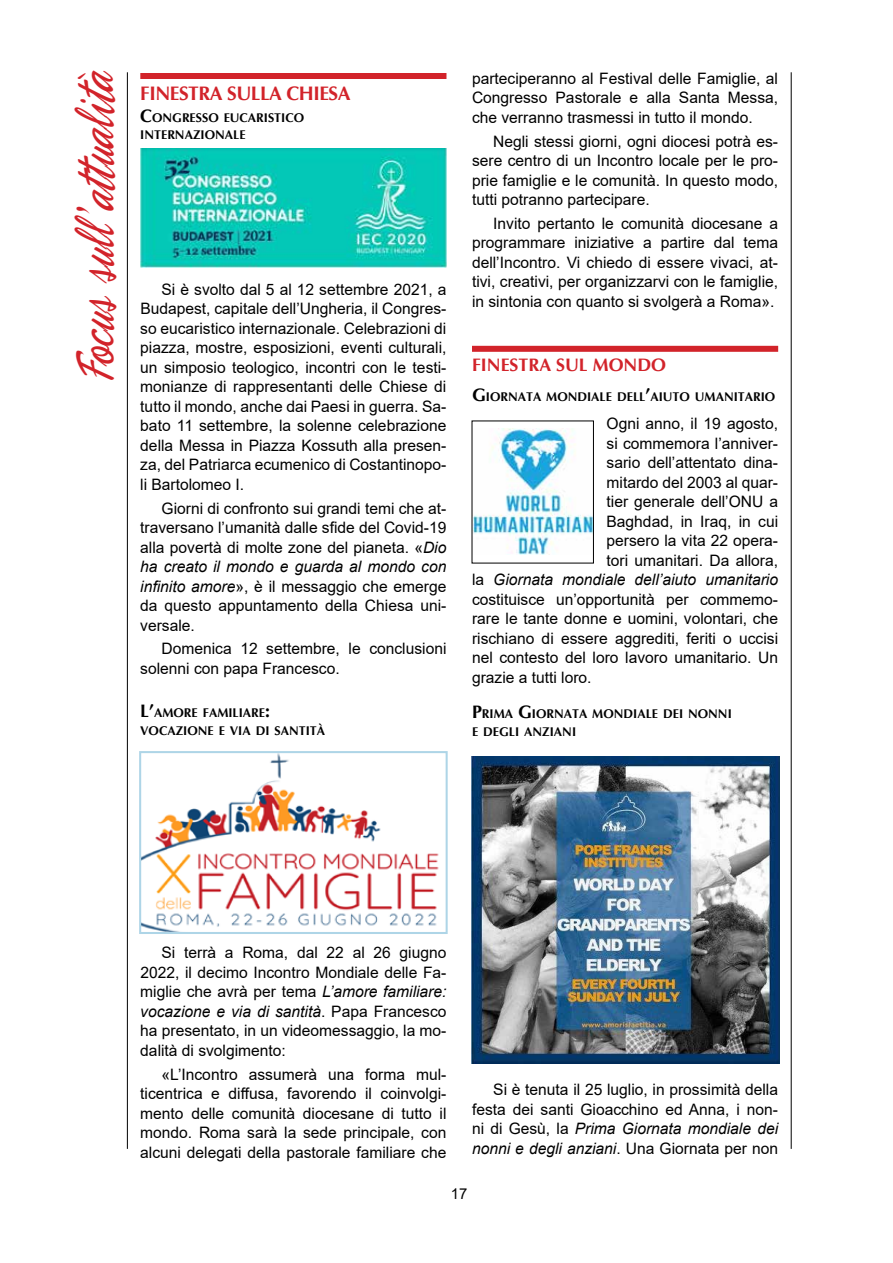
<style>
.page{position:relative;width:893px;height:1263px;background:#fff}
.page>*{position:absolute;margin:0;border:0;box-sizing:border-box;transform-origin:0 0}
.t1{font:57px "Phoenix Script FLF";color:#d2232a;scale:.7 1}
.t2{font:700 19.5px "Optima";letter-spacing:-.025em;color:#d2232a}
.t3{font:700 18px "Optima";color:#d2232a}
.t4{font:15.75px/19.5px "Arial";color:#000;text-align:justify}
.t5{font:italic 15.75px "Arial";color:#000}
.t6{font:15px "Arial";color:#000}
.t7{font:700 12.6px/18px "Optima";color:#000}
.s1{font-size:18px}
.s2{font-style:italic}
.s3{font-style:normal}
</style>
<div class="page">
<hr style="left:791px;top:72px;width:1px;height:1077px;background:#000">
<hr style="left:127px;top:72px;width:1px;height:1077px;background:#000">
<div style="left:140px;top:73px;width:306px;height:6px;background:#d2232a"></div>
<div style="left:472px;top:346px;width:306px;height:6px;background:#d2232a"></div>
<img style="left:140px;top:149px;width:306px;height:119px">
<img style="left:142px;top:754px;width:297px;height:177px">
<div style="left:139px;top:751px;width:309px;height:183px;border:2px solid #aed5e7"></div>
<img style="left:474px;top:428px;width:118px;height:127px">
<img style="left:472px;top:757px;width:307px;height:307px">
<h1 class="t1" style="left:66px;top:383px;width:450px;rotate:-90deg">Focus sull’attualità</h1>
<p class="t2" style="left:140px;top:81px;width:61px">FINE STRA</p>
<p class="t2" style="left:227px;top:81px;width:125px">SULLA CHIE SA</p>
<p class="t7" style="left:140px;top:109px;width:165px;line-height:17.2px"><span class="s1">C</span>ONGRESSO EUCARISTICO<br>INTERNAZIONALE</p>
<p class="t4" style="left:140px;top:279px;width:308px;text-indent:21px">Si è svolto dal 5 al 12 settembre 2021, a Budapest, capitale dell’Ungheria, il Congres&shy;so eucaristico internazionale. Celebrazioni di piazza, mostre, esposizioni, eventi culturali, un simposio teologico, incontri con le testi&shy;monianze di rappresentanti delle Chiese di tutto il mondo, anche dai Paesi in guerra. Sa&shy;bato 11 settembre, la solenne celebrazione della Messa in Piazza Kossuth alla presen&shy;za, del Patriarca ecumenico di Costantinopo&shy;li Bartolomeo I.</p>
<p class="t4" style="left:140px;top:498px;width:308px;text-indent:21px">Giorni di confronto sui grandi temi che at&shy;traversano l’umanità dalle sfide del Covid-19 alla povertà di molte zone del pianeta. «<span class="s2">Dio ha creato il mondo e guarda al mondo con infinito amore</span>», è il messaggio che emerge da questo appuntamento della Chiesa uni&shy;versale.</p>
<p class="t4" style="left:140px;top:639px;width:308px;text-indent:21px">Domenica 12 settembre, le conclusioni solenni con papa Francesco.</p>
<p class="t7" style="left:140px;top:704px;width:186px"><span class="s1">L’</span>AMORE FAMILIARE<span class="s1">:<br></span>VOCAZIONE E VIA DI SANTITÀ</p>
<p class="t4" style="left:472px;top:68px;width:308px">parteciperanno al Festival delle Famiglie, al Congresso Pastorale e alla Santa Messa, che verranno trasmessi in tutto il mondo.</p>
<p class="t4" style="left:472px;top:131px;width:308px;text-indent:21px">Negli stessi giorni, ogni diocesi potrà es&shy;sere centro di un Incontro locale per le pro&shy;prie famiglie e le comunità. In questo modo, tutti potranno partecipare.</p>
<p class="t4" style="left:472px;top:213px;width:308px;text-indent:21px">Invito pertanto le comunità diocesane a programmare iniziative a partire dal tema dell’Incontro. Vi chiedo di essere vivaci, at&shy;tivi, creativi, per organizzarvi con le famiglie, in sintonia con quanto si svolgerà a Roma».</p>
<p class="t3" style="left:472px;top:354px;width:59px">FINE STRA</p>
<p class="t3" style="left:556px;top:354px;width:52px">SUL MON</p>
<p class="t3" style="left:637px;top:354px;width:29px">DO</p>
<p class="t7" style="left:472px;top:388px;width:305px"><span class="s1">G</span> IORNATA MONDIALE DELL<span class="s1">’</span>AIUTO UMANITARIO</p>
<p class="t4" style="left:607px;top:414px;width:173px">Ogni anno, il 19 agosto,</p>
<p class="t4" style="left:607px;top:433px;width:173px">si commemora l’anniver-</p>
<p class="t4" style="left:607px;top:453px;width:173px">sario dell’attentato dina-</p>
<p class="t4" style="left:607px;top:472px;width:173px">mitardo del 2003 al quar-</p>
<p class="t4" style="left:607px;top:492px;width:173px">tier generale dell’ONU a</p>
<p class="t4" style="left:607px;top:511px;width:173px">Baghdad, in Iraq, in cui</p>
<p class="t4" style="left:607px;top:531px;width:173px">persero la vita 22 opera-</p>
<p class="t4" style="left:607px;top:550px;width:173px">tori umanitari. Da allora,</p>
<p class="t5" style="left:472px;top:570px;width:308px"><span class="s3">la</span> Giornata mondiale dell’aiuto umanitario</p>
<p class="t4" style="left:472px;top:589px;width:308px">costituisce un’opportunità per commemo-</p>
<p class="t4" style="left:472px;top:609px;width:308px">rare le tante donne e uomini, volontari, che</p>
<p class="t4" style="left:472px;top:628px;width:308px">rischiano di essere aggrediti, feriti o uccisi</p>
<p class="t4" style="left:472px;top:648px;width:308px">nel contesto del loro lavoro umanitario. Un</p>
<p class="t4" style="left:472px;top:667px;width:121px">grazie a tutti loro.</p>
<p class="t7" style="left:472px;top:705px;width:260px"><span class="s1">P</span>RIMA <span class="s1">G</span> IORNATA MONDIALE DEI NONNI<br>E DEGLI ANZIANI</p>
<p class="t4" style="left:140px;top:943px;width:308px;text-indent:21px">Si terrà a Roma, dal 22 al 26 giugno 2022, il decimo Incontro Mondiale delle Fa&shy;miglie che avrà per tema <span class="s2">L’amore familiare: vocazione e via di santità</span>. Papa Francesco ha presentato, in un videomessaggio, la mo&shy;dalità di svolgimento:</p>
<p class="t4" style="left:140px;top:1064px;width:308px;text-indent:21px">«L’Incontro assumerà una forma mul&shy;ticentrica e diffusa, favorendo il coinvolgi&shy;mento delle comunità diocesane di tutto il mondo. Roma sarà la sede principale, con alcuni delegati della pastorale familiare che</p>
<p class="t4" style="left:472px;top:1080px;width:308px;text-indent:21px">Si è tenuta il 25 luglio, in prossimità della festa dei santi Gioacchino ed Anna, i non&shy;ni di Gesù, la <span class="s2">Prima Giornata mondiale dei nonni e degli anziani</span>. Una Giornata per non</p>
<p class="t6" style="left:451px;top:1183px;width:18px">17</p>
</div>
